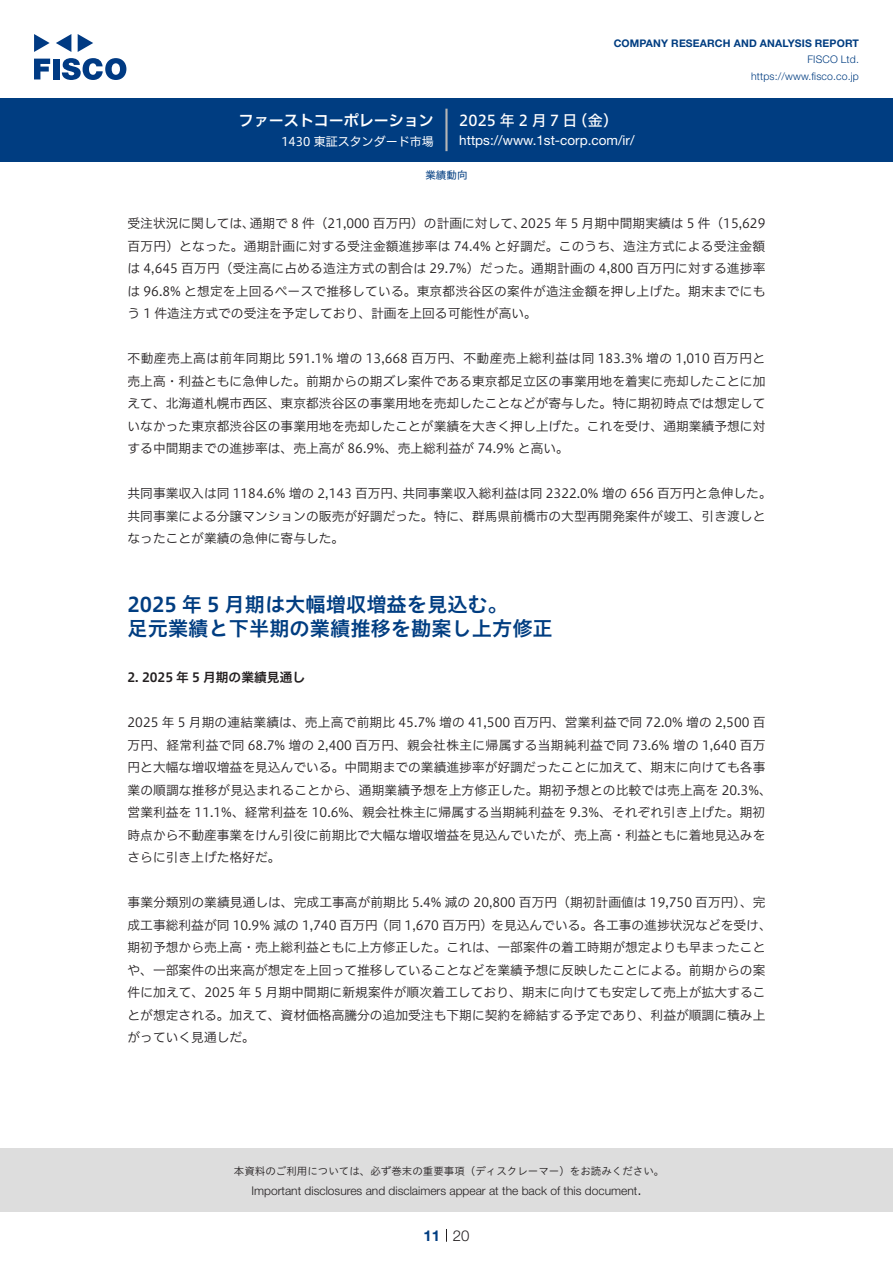
<style>
.page{position:relative;width:893px;height:1263px;background:#fff}
.page>*{position:absolute;margin:0;border:0;box-sizing:border-box;transform-origin:0 0}
.中タイトル{font:20.25px/24px "Hiragino UD Sans Std W6";color:#003d81}
.t1{font:15px "Hiragino UD Sans F Std N W6";color:#fff}
.t2{font:15px "Hiragino UD Sans F Std N W5";letter-spacing:.21em;color:#fff}
.t3{font:300 15px "Helvetica Neue LT Std";color:#231f20}
.t4{font:700 15px "Helvetica Neue LT Std";color:#003d81}
.t5{font:13.5px "Helvetica Neue LT Std";color:#fff}
.本文{font:12.75px/22.5px "Hiragino UD Sans F Std N W3";color:#231f20}
.小タイトル{font:12.75px "Hiragino UD Sans F Std N W6";color:#231f20}
.t6{font:300 12px "Helvetica Neue LT Std";color:#231f20}
.t7{font:12px "Hiragino UD Sans F Std N W4";color:#fff}
.t8{font:10.5px "Hiragino UD Sans Std W3";color:#231f20}
.t9{font:700 10.5px "Helvetica Neue LT Std";letter-spacing:.015em;color:#003d81}
.t10{font:300 10.5px/16.5px "Helvetica Neue LT Std";letter-spacing:.015em;color:#003d81;text-align:right}
.ヘッダー{font:10.5px "Hiragino UD Sans F Std N W4";color:#003d81}
</style>
<div class="page">
<div style="left:0;top:1148px;width:893px;height:64px;background:#ddd"></div>
<svg style="left:34px;top:59px;width:16px;height:20px"></svg>
<div style="left:53px;top:59px;width:6px;height:20px;background:#003a83"></div>
<svg style="left:62px;top:58px;width:64px;height:22px"></svg>
<svg style="left:34px;top:34px;width:16px;height:18px"></svg>
<svg style="left:78px;top:34px;width:15px;height:18px"></svg>
<svg style="left:56px;top:34px;width:15px;height:18px"></svg>
<div style="left:0;top:98px;width:893px;height:64px;background:#003d81"></div>
<hr style="left:445px;top:109px;width:3px;height:42px;background:#b5b5b6">
<svg style="left:446px;top:1229px;width:1px;height:13px"></svg>
<p class="t1" style="left:239px;top:109px;width:197px">ファーストコーポレーション</p>
<p class="t7" style="left:281px;top:132px;width:154px">1430 東証スタンダード市場</p>
<p class="t9" style="left:614px;top:37px;width:247px">COMPANY RESEARCH AND ANALYSIS REPORT</p>
<p class="t10" style="left:751px;top:51px;width:109px">FISCO Ltd. https://www.fisco.co j p.</p>
<p class="t2" style="left:459px;top:109px;width:120px">2025年2月7日</p>
<p class="t2" style="left:573px;top:109px;width:47px">（金(</p>
<p class="t5" style="left:459px;top:132px;width:177px">https://www.1st-corp.com /i r/</p>
<p class="ヘッダー" style="left:425px;top:167px;width:43px">業績動向</p>
<p class="本文" style="left:250px;top:211px;width:278px">通期で 8 件（21,000 百万円）の計画に対して、</p>
<p class="本文" style="left:521px;top:211px;width:246px">2025 年 5 月期中間期実績は 5 件)15,629</p>
<p class="本文" style="left:128px;top:211px;width:639px">受注状況に関しては、<br>百万円）となった。通期計画に対する受注金額進捗率は 74.4% と好調だ。このうち、造注方式による受注金額は 4,645 百万円（受注高に占める造注方式の割合は 29.7%）だった。通期計画の 4,800 百万円に対する進捗率は 96.8% と想定を上回るペースで推移している。東京都渋谷区の案件が造注金額を押し上げた。期末までにもう 1 件造注方式での受注を予定しており、計画を上回る可能性が高い。</p>
<p class="本文" style="left:128px;top:346px;width:639px;text-align:justify">不動産売上高は前年同期比 591.1% 増の 13,668 百万円、不動産売上総利益は同 183.3% 増の 1,010 百万円と売上高・利益ともに急伸した。前期からの期ズレ案件である東京都足立区の事業用地を着実に売却したことに加えて、北海道札幌市西区、東京都渋谷区の事業用地を売却したことなどが寄与した。特に期初時点では想定していなかった東京都渋谷区の事業用地を売却したことが業績を大きく押し上げた。これを受け、通期業績予想に対する中間期までの進捗率は、売上高が 86.9%、売上総利益が 74.9% と高い。</p>
<p class="本文" style="left:402px;top:481px;width:371px">共同事業収入総利益は同 2322.0% 増の 656 百万円と急伸した。</p>
<p class="本文" style="left:128px;top:481px;width:639px">共同事業収入は同 1184.6% 増の 2,143 百万円、<br>共同事業による分譲マンションの販売が好調だった。特に、群馬県前橋市の大型再開発案件が竣工、引き渡しとなったことが業績の急伸に寄与した。</p>
<p class="中タイトル" style="left:128px;top:591px;width:427px">2025 年 5 月期は大幅増収増益を見込む。<br>足元業績と下半期の業績推移を勘案し上方修正</p>
<p class="小タイトル" style="left:128px;top:667px;width:179px">2. 2025 年 5 月期の業績見通し</p>
<p class="本文" style="left:128px;top:710px;width:646px">2025 年 5 月期の連結業績は、売上高で前期比 45.7% 増の 41,500 百万円、営業利益で同 72.0% 増の 2,500 百万円、経常利益で同 68.7% 増の 2,400 百万円、親会社株主に帰属する当期純利益で同 73.6% 増の 1,640 百万円と大幅な増収増益を見込んでいる。中間期までの業績進捗率が好調だったことに加えて、期末に向けても各事業の順調な推移が見込まれることから、通期業績予想を上方修正した。期初予想との比較では売上高を 20.3%、営業利益を 11.1%、経常利益を 10.6%、親会社株主に帰属する当期純利益を 9.3%、それぞれ引き上げた。期初時点から不動産事業をけん引役に前期比で大幅な増収増益を見込んでいたが、売上高・利益ともに着地見込みをさらに引き上げた格好だ。</p>
<p class="本文" style="left:491px;top:890px;width:282px;text-indent:-364px">事業分類別の業績見通しは、完成工事高が前期比 5.4% 減の 20,800 百万円（期初計画値は 19,750 百万円）、完を見込んでいる。各工事の進捗状況などを受け、</p>
<p class="本文" style="left:128px;top:913px;width:639px">成工事総利益が同 10.9% 減の 1,740 百万円<br>期初予想から売上高・売上総利益ともに上方修正した。これは、一部案件の着工時期が想定よりも早まったことや、一部案件の出来高が想定を上回って推移していることなどを業績予想に反映したことによる。前期からの案件に加えて、2025 年 5 月期中間期に新規案件が順次着工しており、期末に向けても安定して売上が拡大することが想定される。加えて、資材価格高騰分の追加受注も下期に契約を締結する予定であり、利益が順調に積み上がっていく見通しだ。</p>
<p class="本文" style="left:376px;top:913px;width:119px">（同 1,670 百万円）</p>
<p class="t8" style="left:234px;top:1163px;width:432px">本資料のご利用については、必ず巻末の重要事項（ディスクレーマー）をお読みください。</p>
<p class="t3" style="left:637px;top:1180px;width:6px">.</p>
<p class="t6" style="left:251px;top:1183px;width:387px">Important disclosures and disclaimers appear at the back of this document</p>
<p class="t4" style="left:423px;top:1226px;width:18px">11</p>
<p class="t3" style="left:453px;top:1226px;width:18px">20</p>
</div>
